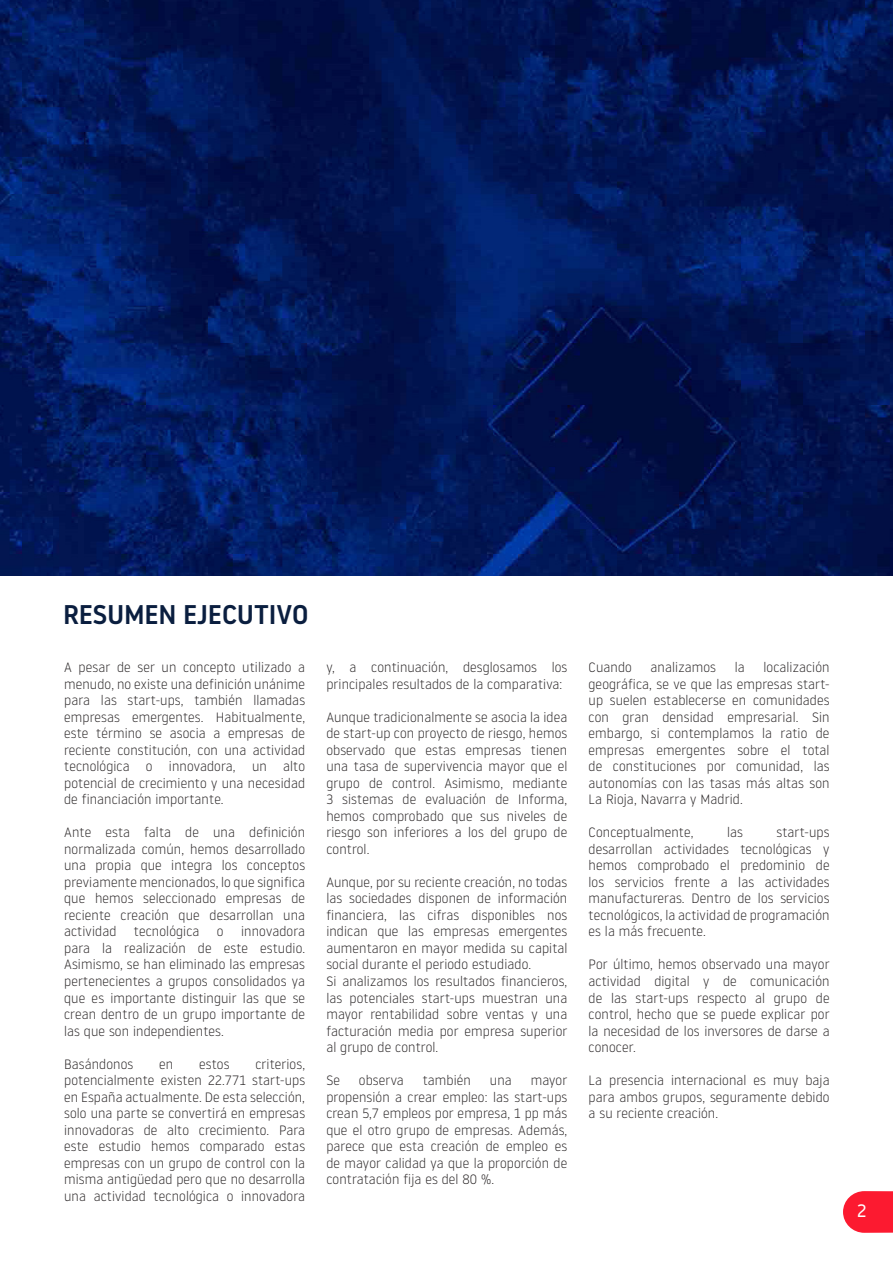
<style>
.page{position:relative;width:893px;height:1263px;background:#fff}
.page>*{position:absolute;margin:0;border:0;box-sizing:border-box;transform-origin:0 0}
.TÍTULO{font:500 27px "Noway";letter-spacing:-.01em;color:#0a1e3f}
.t1{font:18px "Noway";color:#fff}
.TEXTO{font:300 13.5px/16.5px "Noway";letter-spacing:.01em;color:#231f20;text-align:justify}
</style>
<div class="page">
<svg style="left:843px;top:1191px;width:50px;height:42px;background:#fc3145"></svg>
<img style="left:0;top:0;width:893px;height:575px">
<p class="TÍTULO" style="left:63px;top:595px;width:247px">RESUMEN EJECUTIVO</p>
<p class="TEXTO" style="left:64px;top:659px;width:242px">A pesar de ser un concepto utilizado a menudo, no existe una definición unánime para las start-ups, también llamadas empresas emergentes. Habitualmente, este término se asocia a empresas de reciente constitución, con una actividad tecnológica o innovadora, un alto potencial de crecimiento y una necesidad de financiación importante.</p>
<p class="TEXTO" style="left:64px;top:824px;width:242px">Ante esta falta de una definición normalizada común, hemos desarrollado una propia que integra los conceptos previamente mencionados, lo que significa que hemos seleccionado empresas de reciente creación que desarrollan una actividad</p>
<p class="TEXTO" style="left:134px;top:923px;width:67px">tecnológica</p>
<p class="TEXTO" style="left:217px;top:923px;width:8px">o</p>
<p class="TEXTO" style="left:64px;top:923px;width:242px;text-indent:177px">innovadora para la realización de este estudio.<br>Asimismo, se han eliminado las empresas pertenecientes a grupos consolidados ya que es importante distinguir las que se crean dentro de un grupo importante de las que son independientes.</p>
<p class="TEXTO" style="left:64px;top:1055px;width:71px">Basándonos</p>
<p class="TEXTO" style="left:159px;top:1055px;width:16px">en</p>
<p class="TEXTO" style="left:199px;top:1055px;width:32px">estos</p>
<p class="TEXTO" style="left:64px;top:1055px;width:242px;text-indent:191px">criterios, potencialmente existen 22.771 start-ups en España actualmente. De esta selección, solo una parte se convertirá en empresas innovadoras de alto crecimiento. Para este estudio hemos comparado estas empresas con un grupo de control con la misma antigüedad pero que no desarrolla una actividad tecnológica o innovadora</p>
<p class="TEXTO" style="left:326px;top:659px;width:242px">y, a continuación, desglosamos los principales resultados de la comparativa:</p>
<p class="TEXTO" style="left:326px;top:708px;width:242px">Aunque tradicionalmente se asocia la idea de start-up con proyecto de riesgo, hemos observado que estas empresas tienen una tasa de supervivencia mayor que el grupo de control. Asimismo, mediante 3 sistemas de evaluación de Informa, hemos comprobado que sus niveles de riesgo son inferiores a los del grupo de control.</p>
<p class="TEXTO" style="left:326px;top:873px;width:242px">Aunque, por su reciente creación, no todas las sociedades disponen de información financiera, las cifras disponibles nos indican que las empresas emergentes aumentaron en mayor medida su capital social durante el periodo estudiado.</p>
<p class="TEXTO" style="left:326px;top:972px;width:242px">Si analizamos los resultados financieros, las potenciales start-ups muestran una mayor rentabilidad sobre ventas y una facturación media por empresa superior al grupo de control.</p>
<p class="TEXTO" style="left:326px;top:1071px;width:15px">Se</p>
<p class="TEXTO" style="left:359px;top:1071px;width:46px">observa</p>
<p class="TEXTO" style="left:423px;top:1071px;width:50px">también</p>
<p class="TEXTO" style="left:490px;top:1071px;width:23px">una</p>
<p class="TEXTO" style="left:326px;top:1071px;width:242px;text-indent:204px">mayor propensión a crear empleo: las start-ups crean 5,7 empleos por empresa, 1 pp más que el otro grupo de empresas. Además, parece que esta creación de empleo es de mayor calidad ya que la proporción de contratación fija es del 80 %.</p>
<p class="TEXTO" style="left:589px;top:659px;width:242px;text-indent:175px">localización geográfica, se ve que las empresas start&shy;up suelen establecerse en comunidades con gran densidad empresarial. Sin embargo, si contemplamos la ratio de empresas emergentes sobre el total de constituciones por comunidad, las autonomías con las tasas más altas son La Rioja, Navarra y Madrid.</p>
<p class="TEXTO" style="left:589px;top:824px;width:106px">Conceptualmente,</p>
<p class="TEXTO" style="left:727px;top:824px;width:17px">las</p>
<p class="TEXTO" style="left:589px;top:659px;width:45px">Cuando</p>
<p class="TEXTO" style="left:651px;top:659px;width:67px">analizamos</p>
<p class="TEXTO" style="left:735px;top:659px;width:11px">la</p>
<p class="TEXTO" style="left:589px;top:824px;width:242px;text-indent:188px">start-ups desarrollan actividades tecnológicas y hemos comprobado el predominio de los servicios frente a las actividades manufactureras. Dentro de los servicios tecnológicos, la actividad de programación es la más frecuente.</p>
<p class="TEXTO" style="left:589px;top:956px;width:242px">Por último, hemos observado una mayor actividad digital y de comunicación de las start-ups respecto al grupo de control, hecho que se puede explicar por la necesidad de los inversores de darse a conocer.</p>
<p class="TEXTO" style="left:589px;top:1071px;width:242px">La presencia internacional es muy baja para ambos grupos, seguramente debido a su reciente creación.</p>
<h2 class="t1" style="left:857px;top:1199px;width:11px">2</h2>
</div>
